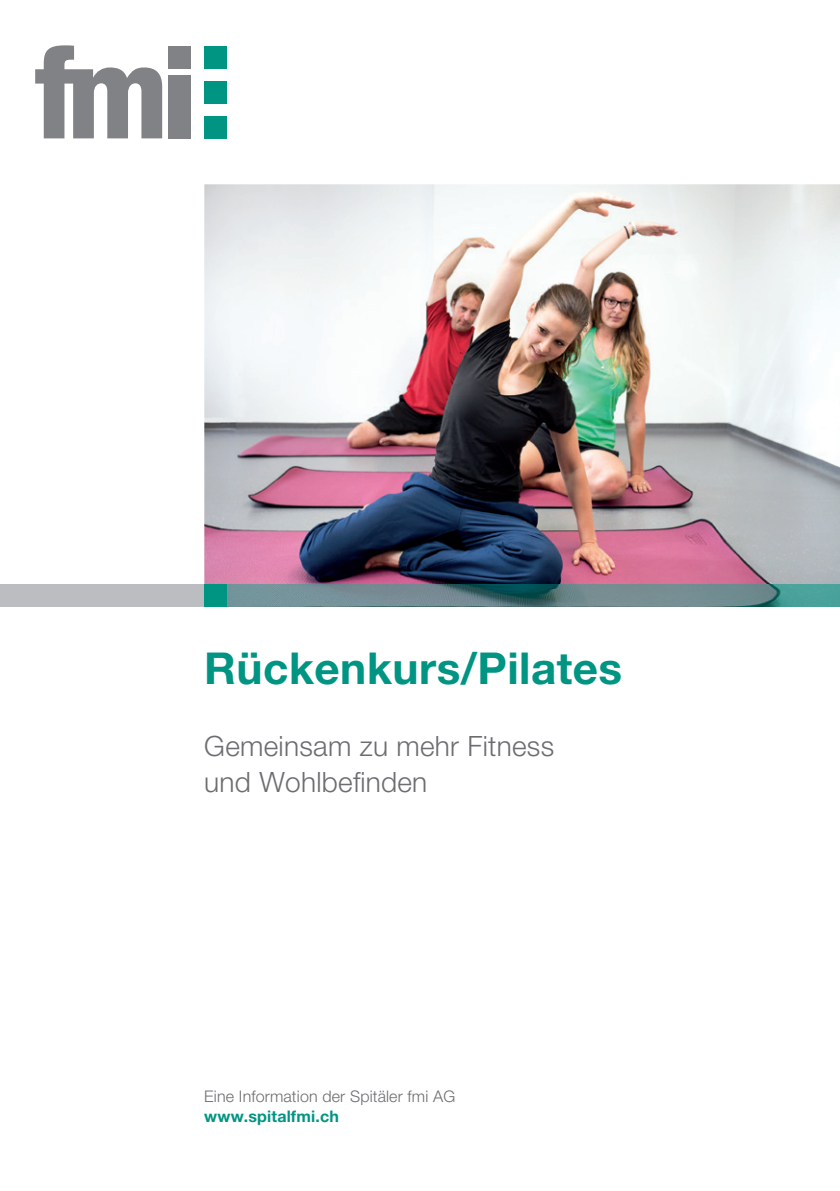
<style>
.page{position:relative;width:840px;height:1191px;background:#fff}
.page>*{position:absolute;margin:0;border:0;box-sizing:border-box;transform-origin:0 0}
.t1{font:700 44px "Helvetica Neue LT Std";letter-spacing:.01em;color:#009483}
.t2{font:300 28px/36px "Helvetica Neue LT Std";letter-spacing:.01em;color:#6c6d70}
.t3{font:300 16px "Helvetica Neue LT Std";letter-spacing:.01em;color:#6c6d70}
.t4{font:700 16px "Helvetica Neue LT Std";letter-spacing:.01em;color:#009483}
</style>
<div class="page">
<div style="left:204px;top:116px;width:23px;height:22px;background:#009483"></div>
<div style="left:204px;top:46px;width:23px;height:23px;background:#009483"></div>
<div style="left:204px;top:81px;width:23px;height:23px;background:#009483"></div>
<svg style="left:35px;top:45px;width:127px;height:93px"></svg>
<div style="left:168px;top:46px;width:22px;height:23px;background:#808285"></div>
<div style="left:168px;top:75px;width:22px;height:63px;background:#808285"></div>
<img style="left:204px;top:184px;width:635px;height:400px">
<div style="left:0;top:584px;width:204px;height:23px;background:#bcbdc0"></div>
<img style="left:227px;top:584px;width:612px;height:23px">
<div style="left:204px;top:584px;width:23px;height:23px;background:#009483"></div>
<h1 class="t1" style="left:204px;top:640px;width:419px">Rückenkurs/Pilates</h1>
<p class="t2" style="left:204px;top:727px;width:351px">Gemeinsam zu mehr Fitness und Wohlbefinden</p>
<p class="t3" style="left:204px;top:1086px;width:252px">Eine Information der Spitäler fmi AG</p>
<p class="t4" style="left:204px;top:1106px;width:136px">www.spitalfmi.ch</p>
</div>
